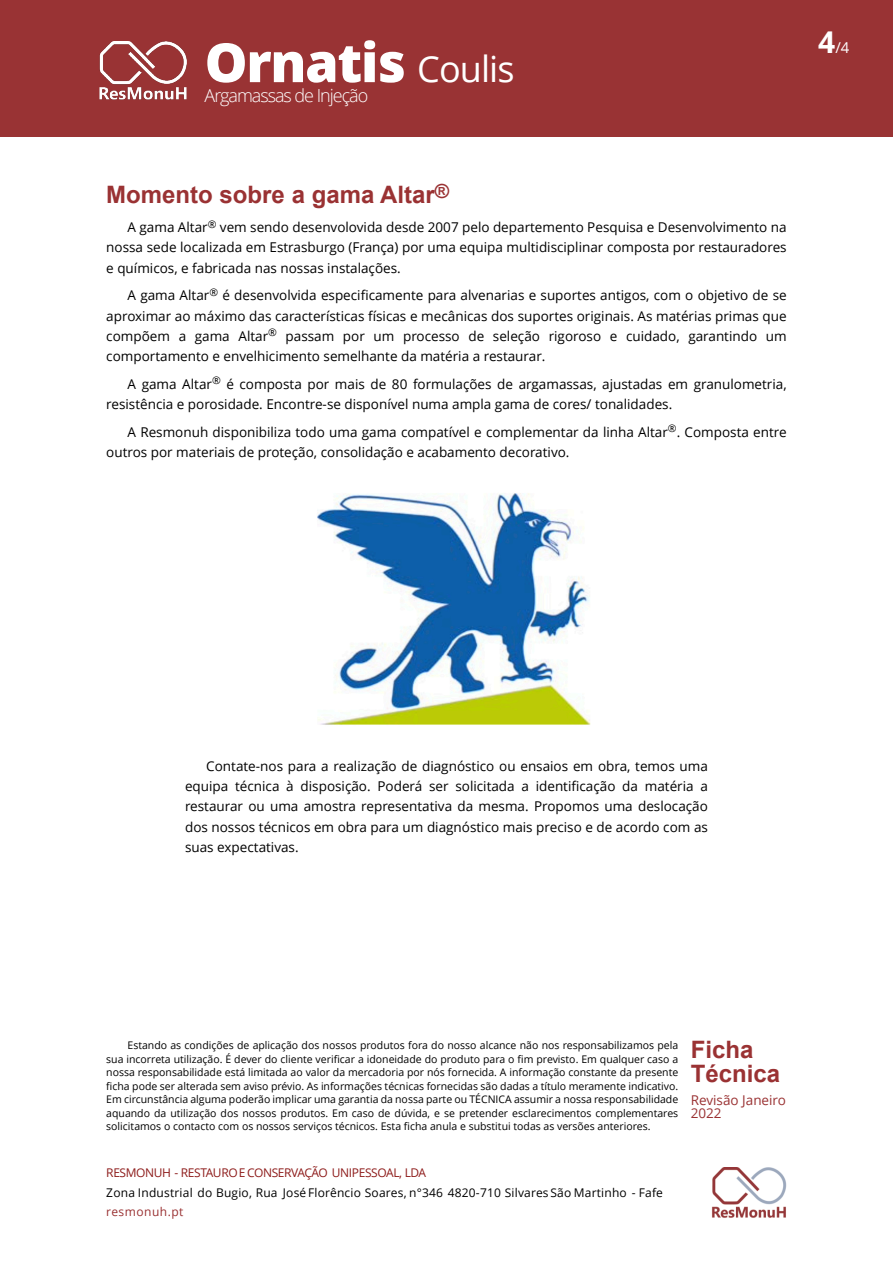
<style>
.page{position:relative;width:893px;height:1263px;background:#fff}
.page>*{position:absolute;margin:0;border:0;box-sizing:border-box;transform-origin:0 0}
.t1{font:800 54px "Open Sans";letter-spacing:-.025em;color:#fff}
.t2{font:700 24px/23.7px "Arial";color:#9a3233}
.t3{font:300 18px "Open Sans";letter-spacing:-.055em;color:#fff}
.t4{font:15px "Open Sans";color:#fff}
.t5{font:13.5px/20.2px "Open Sans";color:#000;text-align:justify}
.t6{font:13.5px/13.5px "Open Sans";color:#9a3233}
.t7{font:12px "Open Sans";letter-spacing:.015em;color:#000}
.t8{font:12px "Open Sans";letter-spacing:-.03em;color:#8d1b1a}
.t9{font:12px "Open Sans";letter-spacing:.04em;color:#9a3233}
.t10{font:10.5px/13.5px "Open Sans";color:#000;text-align:justify}
.s1{font-weight:400;font-size:36px}
.s2{font-weight:700;font-size:30px}
</style>
<div class="page">
<div style="left:0;top:0;width:893px;height:137px;background:#993334"></div>
<img style="left:317px;top:493px;width:274px;height:232px">
<img style="left:712px;top:1168px;width:75px;height:50px">
<img style="left:99px;top:41px;width:88px;height:59px">
<h1 class="t1" style="left:205px;top:41px;width:312px">Ornatis <span class="s1">Coulis</span></h1>
<p class="t4" style="left:818px;top:41px;width:33px"><span class="s2">4</span>/4</p>
<h3 class="t3" style="left:205px;top:88px;width:165px">Argamassas de Injeção</h3>
<h2 class="t2" style="left:106px;top:185px;width:344px">Momento sobre a gama Altar<sup>®</sup></h2>
<p class="t5" style="left:106px;top:218px;width:682px;text-indent:21px">A gama Altar<sup>®</sup> vem sendo desenvolovida desde 2007 pelo departemento Pesquisa e Desenvolvimento na nossa sede localizada em Estrasburgo (França) por uma equipa multidisciplinar composta por restauradores e químicos, e fabricada nas nossas instalações.</p>
<p class="t5" style="left:106px;top:287px;width:682px;text-indent:21px">A gama Altar<sup>®</sup> é desenvolvida especificamente para alvenarias e suportes antigos, com o objetivo de se aproximar ao máximo das características físicas e mecânicas dos suportes originais. As matérias primas que compõem a gama Altar<sup>®</sup> passam por um processo de seleção rigoroso e cuidado, garantindo um comportamento e envelhicimento semelhante da matéria a restaurar.</p>
<p class="t5" style="left:106px;top:375px;width:682px;text-indent:21px">A gama Altar<sup>®</sup> é composta por mais de 80 formulações de argamassas, ajustadas em granulometria, resistência e porosidade. Encontre-se disponível numa ampla gama de cores/ tonalidades.</p>
<p class="t5" style="left:106px;top:423px;width:682px;text-indent:21px">A Resmonuh disponibiliza todo uma gama compatível e complementar da linha Altar<sup>®</sup>. Composta entre outros por materiais de proteção, consolidação e acabamento decorativo.</p>
<p class="t5" style="left:185px;top:757px;width:524px;text-indent:21px">Contate-nos para a realização de diagnóstico ou ensaios em obra, temos uma equipa técnica à disposição. Poderá ser solicitada a identificação da matéria a restaurar ou uma amostra representativa da mesma. Propomos uma deslocação dos nossos técnicos em obra para um diagnóstico mais preciso e de acordo com as suas expectativas.</p>
<p class="t10" style="left:106px;top:1040px;width:573px;text-indent:21px">Estando as condições de aplicação dos nossos produtos fora do nosso alcance não nos responsabilizamos pela sua incorreta utilização. É dever do cliente verificar a idoneidade do produto para o fim previsto. Em qualquer caso a nossa responsabilidade está limitada ao valor da mercadoria por nós fornecida. A informação constante da presente ficha pode ser alterada sem aviso prévio. As informações técnicas fornecidas são dadas a título meramente indicativo.<br>Em circunstância alguma poderão implicar uma garantia da nossa parte ou TÉCNICA assumir a nossa responsabilidade aquando da utilização dos nossos produtos. Em caso de dúvida, e se pretender esclarecimentos complementares solicitamos o contacto com os nossos serviços técnicos. Esta ficha anula e substitui todas as versões anteriores.</p>
<h2 class="t2" style="left:691px;top:1040px;width:91px">Ficha<br>Técnica</h2>
<p class="t6" style="left:691px;top:1094px;width:97px">Revisão Janeiro<br>2022</p>
<p class="t8" style="left:106px;top:1168px;width:321px">RESMONUH - RESTAUROE CONSERVAÇÃO UNIPESSOAL, LDA</p>
<p class="t7" style="left:106px;top:1187px;width:558px">Zona Industrial do Bugio, Rua José Florêncio Soares, n°346 4820-710 Silvares São Martinho - Fafe</p>
<p class="t9" style="left:106px;top:1207px;width:79px">resmonuh.pt</p>
</div>
